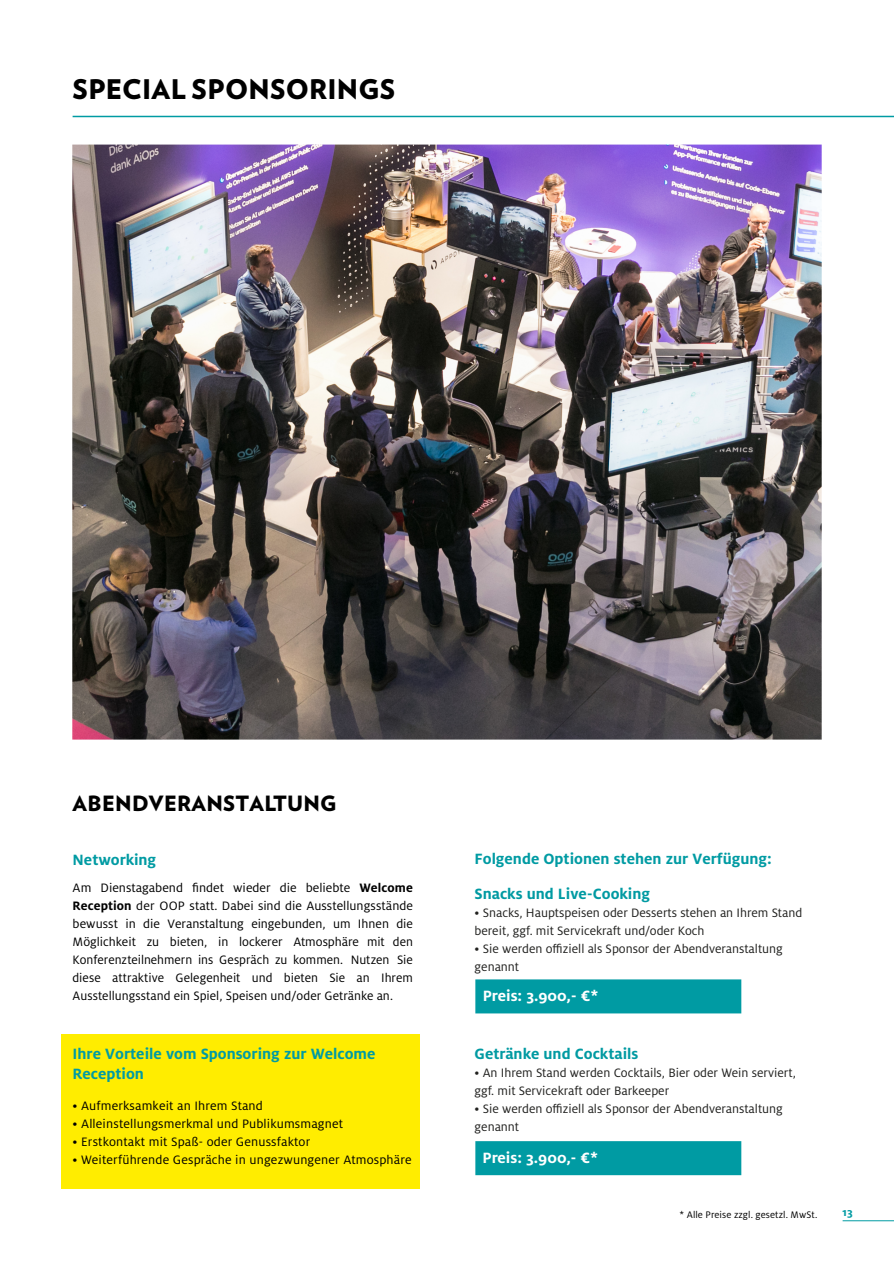
<style>
.page{position:relative;width:894px;height:1264px;background:#fff}
.page>*{position:absolute;margin:0;border:0;box-sizing:border-box;transform-origin:0 0}
.t1{font:900 27px "Verlag";letter-spacing:.005em;color:#000}
.t2{font:900 21px "Verlag";letter-spacing:.015em;color:#000}
.t3{font:700 16.5px/19.5px "Milo Pro";color:#009ba3}
.t4{font:700 16.5px "Milo Pro";color:#009aa2}
.t5{font:700 16.5px "Milo Pro";color:#fff}
.t6{font:13.5px/18px "Milo Pro";letter-spacing:.01em;color:#000;text-align:justify}
.t7{font:13.5px/18px "Milo Pro";color:#20201e}
.t8{font:700 12px "Milo Pro";color:#009ba3}
.t9{font:10.5px "Milo Pro";letter-spacing:.015em;color:#000}
.s1{font-weight:700}
</style>
<div class="page">
<div style="left:475px;top:979px;width:266px;height:34px;background:#009ba3"></div>
<div style="left:475px;top:1141px;width:266px;height:33px;background:#009ba3"></div>
<div style="left:61px;top:1033px;width:359px;height:155px;background:#ffed00"></div>
<hr style="left:73px;top:116px;width:820px;height:1px;background:#009ba3">
<hr style="left:842px;top:1220px;width:51px;height:1px;background:#009ba3">
<img style="left:72px;top:144px;width:749px;height:595px">
<h1 class="t1" style="left:73px;top:78px;width:324px">SPECIAL SPONSORINGS</h1>
<h2 class="t2" style="left:73px;top:794px;width:265px">ABENDVERANSTALTUNG</h2>
<p class="t3" style="left:73px;top:850px;width:85px">Networking</p>
<p class="t6" style="left:73px;top:878px;width:342px">Am Dienstagabend findet wieder die beliebte <span class="s1">Welcome Reception</span> der OOP statt. Dabei sind die Ausstellungsstände bewusst in die Veranstaltung eingebunden, um Ihnen die Möglichkeit zu bieten, in lockerer Atmosphäre mit den Konferenzteilnehmern ins Gespräch zu kommen. Nutzen Sie diese attraktive Gelegenheit und bieten Sie an Ihrem Ausstellungsstand ein Spiel, Speisen und/oder Getränke an.</p>
<p class="t3" style="left:73px;top:1044px;width:304px">Ihre Vorteile vom Sponsoring zur Welcome<br>Reception</p>
<p class="t6" style="left:73px;top:1096px;width:192px">• Aufmerksamkeit an Ihrem Stand</p>
<p class="t6" style="left:73px;top:1114px;width:272px">• Alleinstellungsmerkmal und Publikumsmagnet</p>
<p class="t6" style="left:73px;top:1132px;width:239px">• Erstkontakt mit Spaß- oder Genussfaktor</p>
<p class="t6" style="left:73px;top:1150px;width:340px">• Weiterführende Gespräche in ungezwungener Atmosphäre</p>
<p class="t3" style="left:474px;top:849px;width:299px">Folgende Optionen stehen zur Verfügung:</p>
<p class="t4" style="left:474px;top:885px;width:177px">Snacks und Live-Cooking</p>
<p class="t7" style="left:474px;top:903px;width:329px">• Snacks, Hauptspeisen oder Desserts stehen an Ihrem Stand bereit, ggf. mit Servicekraft und/oder Koch</p>
<p class="t7" style="left:474px;top:939px;width:310px">• Sie werden offiziell als Sponsor der Abendveranstaltung genannt</p>
<p class="t5" style="left:483px;top:987px;width:117px">Preis: 3.900,- €*</p>
<p class="t4" style="left:474px;top:1046px;width:165px">Getränke und Cocktails</p>
<p class="t7" style="left:474px;top:1064px;width:323px">• An Ihrem Stand werden Cocktails, Bier oder Wein serviert, ggf. mit Servicekraft oder Barkeeper</p>
<p class="t7" style="left:474px;top:1100px;width:310px">• Sie werden offiziell als Sponsor der Abendveranstaltung genannt</p>
<p class="t5" style="left:482px;top:1150px;width:117px">Preis: 3.900,- €*</p>
<p class="t9" style="left:679px;top:1209px;width:139px">* Alle Preise zzgl. gesetzl. MwSt.</p>
<p class="t8" style="left:842px;top:1206px;width:12px">13</p>
</div>
